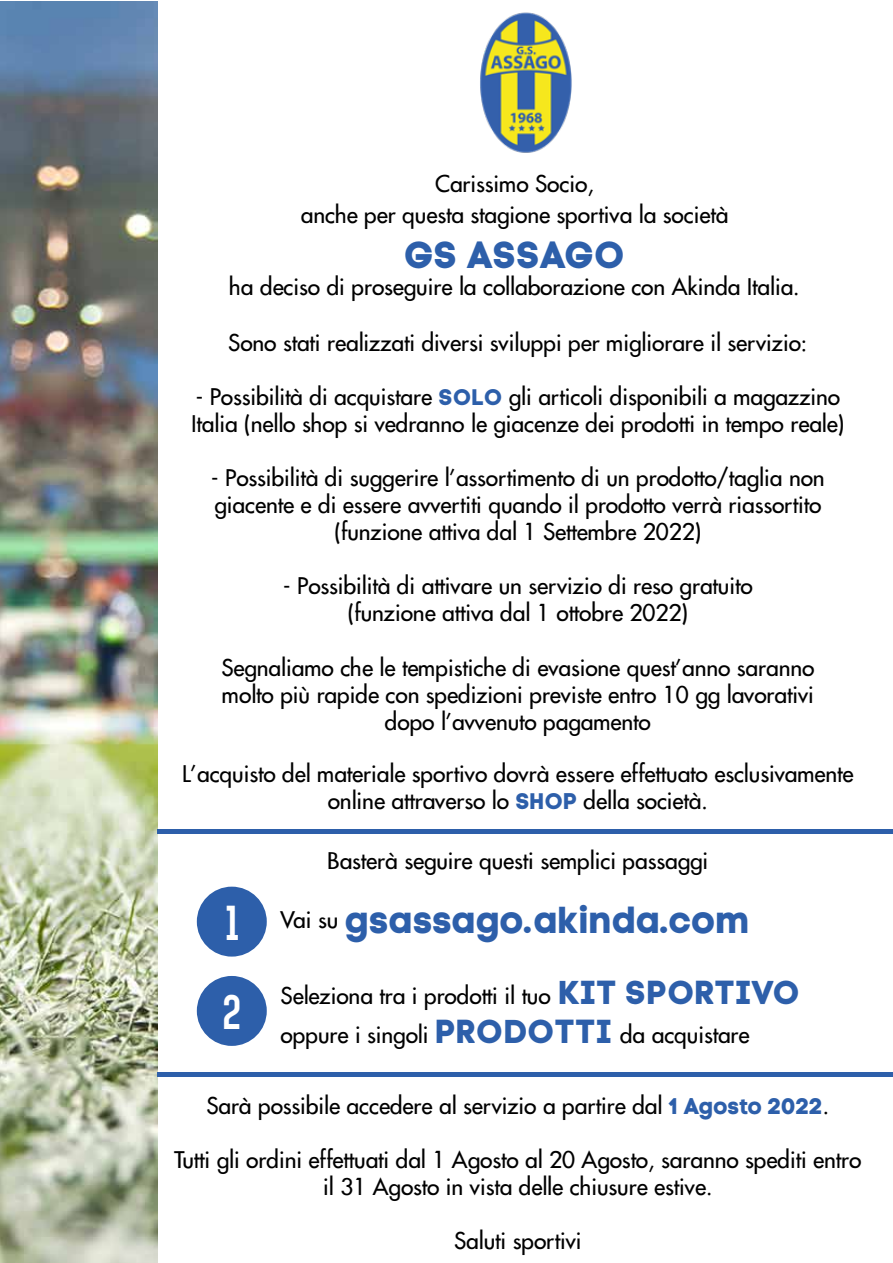
<style>
.page{position:relative;width:893px;height:1263px;background:#fff}
.page>*{position:absolute;margin:0;border:0;box-sizing:border-box;transform-origin:0 0}
.t1{font:condensed 39.9px "Brookline Emoticon AKINDA";color:#fff}
.t2{font:37.5px "Code Pro Bold LC";color:#2d5faa}
.t3{font:22.5px/27px "Futura 2";color:#000;text-align:center}
.s1{font-family:"Code Pro Bold LC";color:#2d5faa}
.s2{font-family:"Futura 2";font-size:22.5px;color:#000}
.s3{font-family:"Code Pro Bold LC";font-size:33px;color:#2d5faa}
</style>
<div class="page">
<img style="left:0;top:2px;width:157px;height:1261px">
<img style="left:480px;top:12px;width:92px;height:141px">
<div style="left:197px;top:887px;width:70px;height:69px;background:#2d5faa;border-radius:50%"></div>
<div style="left:197px;top:976px;width:70px;height:70px;background:#2d5faa;border-radius:50%"></div>
<hr style="left:157px;top:829px;width:736px;height:4px;background:#2d5faa">
<hr style="left:157px;top:1073px;width:736px;height:4px;background:#2d5faa">
<p class="t3" style="left:301px;top:168px;width:429px;line-height:30.6px">Carissimo Socio,<br>anche per questa stagione sportiva la società</p>
<h2 class="t2" style="left:404px;top:231px;width:222px">GS ASSAGO</h2>
<p class="t3" style="left:229px;top:272px;width:572px">ha deciso di proseguire la collaborazione con Akinda Italia.</p>
<p class="t3" style="left:228px;top:328px;width:581px">Sono stati realizzati diversi sviluppi per migliorare il servizio:</p>
<p class="t3" style="left:191px;top:382px;width:654px;text-align:left">- Possibilità di acquistare <span class="s1">SOLO</span> gli articoli disponibili a magazzino<br>Italia (nello shop si vedranno le giacenze dei prodotti in tempo reale)</p>
<p class="t3" style="left:211px;top:463px;width:615px">- Possibilità di suggerire l’assortimento di un prodotto/taglia non giacente e di essere avvertiti quando il prodotto verrà riassortito (funzione attiva dal 1 Settembre 2022)</p>
<p class="t3" style="left:283px;top:571px;width:471px">- Possibilità di attivare un servizio di reso gratuito (funzione attiva dal 1 ottobre 2022)</p>
<p class="t3" style="left:222px;top:654px;width:594px">Segnaliamo che le tempistiche di evasione quest’anno saranno molto più rapide con spedizioni previste entro 10 gg lavorativi dopo l’avvenuto pagamento</p>
<p class="t3" style="left:182px;top:760px;width:673px">L’acquisto del materiale sportivo dovrà essere effettuato esclusivamente online attraverso lo <span class="s1">SHOP</span> della società.</p>
<h1 class="t1" style="left:225px;top:895px;width:16px">1</h1>
<h1 class="t1" style="left:222px;top:984px;width:20px">2</h1>
<p class="t3" style="left:328px;top:847px;width:382px">Basterà seguire questi semplici passaggi</p>
<h2 class="t2" style="left:281px;top:897px;width:471px"><span class="s2">Vai su</span> gsassago.akinda.com</h2>
<p class="t3" style="left:281px;top:975px;width:520px;line-height:39.6px;text-align:left">Seleziona tra i prodotti il tuo <span class="s3">KIT SPORTIVO </span>oppure i singoli <span class="s3">PRODOTTI</span> da acquistare</p>
<p class="t3" style="left:206px;top:1092px;width:625px">Sarà possibile accedere al servizio a partire dal <span class="s1">1 Agosto 2022</span>.</p>
<p class="t3" style="left:174px;top:1146px;width:689px">Tutti gli ordini effettuati dal 1 Agosto al 20 Agosto, saranno spediti entro il 31 Agosto in vista delle chiusure estive.</p>
<p class="t3" style="left:454px;top:1227px;width:129px">Saluti sportivi</p>
</div>
